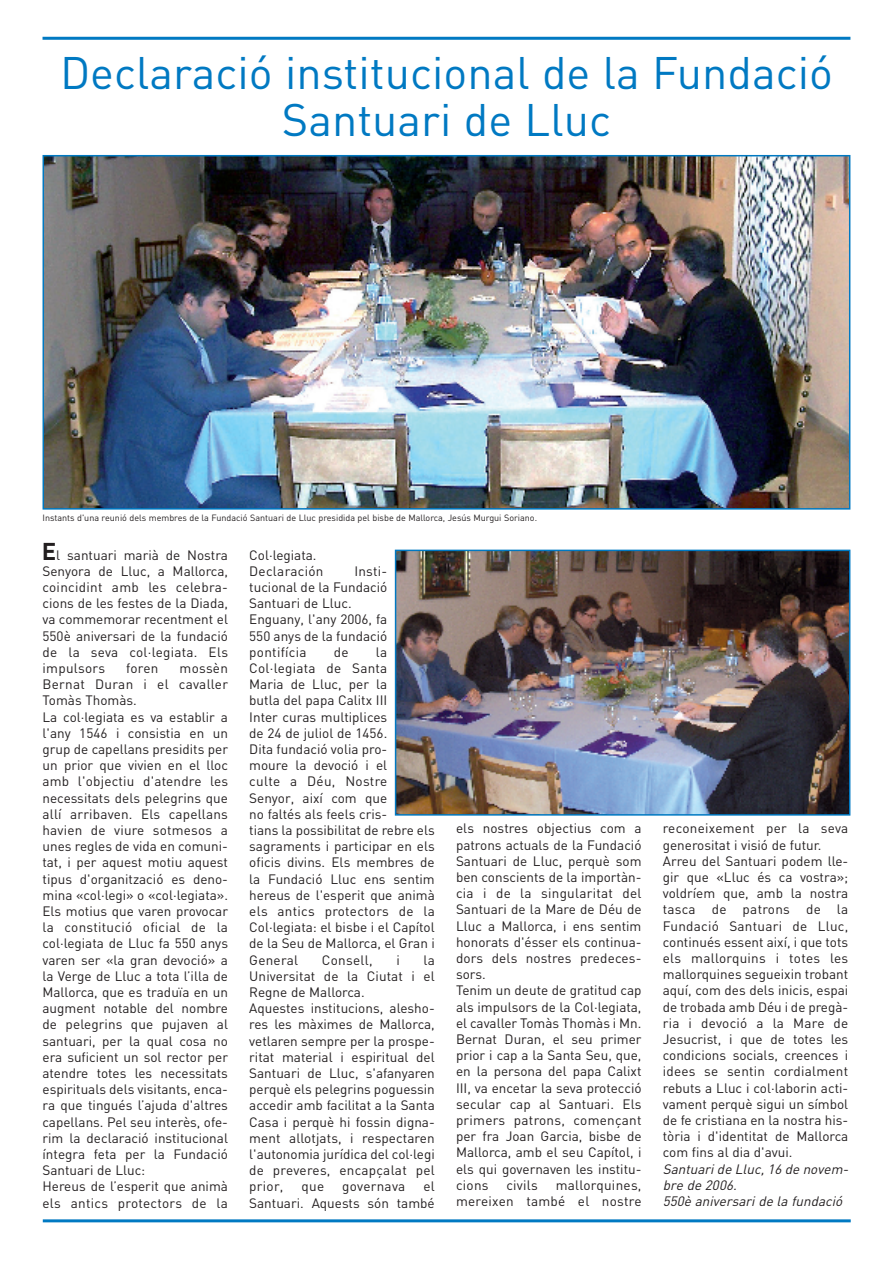
<style>
.page{position:relative;width:893px;height:1263px;background:#fff}
.page>*{position:absolute;margin:0;border:0;box-sizing:border-box;transform-origin:0 0}
.t1{font:45px/46.5px "DIN";color:#0079c2;text-align:center}
.t2{font:700 24px "DIN";color:#231f20}
.t3{font:13.5px/16.2px "DIN";color:#231f20}
.t4{font:italic 13.5px/16.2px "DIN";color:#231f20}
.t5{font:13.5px/16.2px "DIN";letter-spacing:.02em;color:#231f20;text-align:right}
.t6{font:9px "DIN";color:#231f20}
</style>
<div class="page">
<hr style="left:43px;top:37px;width:807px;height:3px;background:#0079c2">
<hr style="left:43px;top:1219px;width:808px;height:3px;background:#0079c2">
<img style="left:46px;top:158px;width:801px;height:349px">
<div style="left:43px;top:155px;width:807px;height:355px;border:2px solid #0079c2"></div>
<img style="left:398px;top:553px;width:449px;height:260px">
<div style="left:395px;top:550px;width:455px;height:266px;border:2px solid #0079c2"></div>
<h1 class="t1" style="left:60px;top:55px;width:774px">Declaració institucional de la Fundació<br>Santuari de Lluc</h1>
<p class="t6" style="left:43px;top:514px;width:496px">Instants d'una reunió dels membres de la Fundació Santuari de Lluc presidida pel bisbe de Mallorca, Jesús Murgui Soriano.</p>
<p class="t3" style="left:43px;top:548px;width:187px;text-align:justify;text-indent:14px">l santuari marià de Nostra Senyora de Lluc, a Mallorca, coincidint amb les celebra&shy;cions de les festes de la Diada, va commemorar recentment el 550è aniversari de la fundació de la seva col·legiata. Els impulsors</p>
<h2 class="t2" style="left:42px;top:543px;width:16px">E</h2>
<p class="t3" style="left:249px;top:548px;width:76px">Col·legiata.<br>Declaración</p>
<p class="t3" style="left:249px;top:564px;width:140px;text-indent:105px">Insti&shy;tucional de la Fundació<br>Santuari de Lluc.<br>Enguany, l'any 2006, fa<br>550 anys de la fundació pontifícia</p>
<p class="t3" style="left:249px;top:645px;width:187px;text-indent:127px">la<br>Col·legiata de Santa<br>Maria de Lluc, per la<br>butla del papa Calitx III<br>Inter curas multiplices<br>de 24 de juliol de 1456.<br>Dita fundació volia pro-<br>moure la devoció i el<br>culte a Déu, Nostre<br>Senyor, així com que<br>no faltés als feels cris-<br>tians la possibilitat de rebre els sagraments i participar en els oficis divins. Els membres de la Fundació Lluc ens sentim hereus de l'esperit que animà els antics protectors de la<br>Col·legiata: el bisbe i el Capítol de la Seu de Mallorca, el Gran i<br>General</p>
<p class="t3" style="left:334px;top:645px;width:16px">de</p>
<p class="t3" style="left:43px;top:661px;width:187px;text-indent:137px">mossèn<br>Bernat Duran i el cavaller<br>Tomàs Thomàs.<br>La col·legiata es va establir a l'any 1546 i consistia en un grup de capellans presidits per un prior que vivien en el lloc amb l'objectiu d'atendre les necessitats dels pelegrins que allí arribaven. Els capellans havien de viure sotmesos a unes regles de vida en comuni&shy;tat, i per aquest motiu aquest tipus d'organització es deno&shy;mina «col·legi» o «col·legiata».<br>Els motius que varen provocar la constitució oficial de la col·legiata de Lluc fa 550 anys varen ser «la gran devoció» a la Verge de Lluc a tota l’illa de<br>Mallorca, que es traduïa en un augment notable del nombre de pelegrins que pujaven al santuari, per la qual cosa no era suficient un sol rector per atendre totes les necessitats espirituals dels visitants, enca&shy;ra que tingués l’ajuda d'altres capellans. Pel seu interès, ofe&shy;rim la declaració institucional íntegra feta per la Fundació<br>Santuari de Lluc:<br>Hereus de l’esperit que animà els antics protectors de la</p>
<p class="t3" style="left:126px;top:661px;width:34px">foren</p>
<p class="t3" style="left:456px;top:822px;width:187px">els nostres objectius com a patrons actuals de la Fundació<br>Santuari de Lluc, perquè som ben conscients de la importàn&shy;cia i de la singularitat del<br>Santuari de la Mare de Déu de<br>Lluc a Mallorca, i ens sentim honorats d'ésser els continua&shy;dors dels nostres predeces&shy;sors.<br>Tenim un deute de gratitud cap als impulsors de la Col·legiata, el cavaller Tomàs Thomàs i Mn.<br>Bernat Duran, el seu primer prior i cap a la Santa Seu, que, en la persona del papa Calixt<br>III, va encetar la seva protecció secular cap al Santuari. Els primers patrons, començant per fra Joan Garcia, bisbe de<br>Mallorca, amb el seu Capítol, i els qui governaven les institu&shy;cions</p>
<p class="t5" style="left:322px;top:953px;width:52px">Consell,</p>
<p class="t3" style="left:396px;top:953px;width:5px">i</p>
<p class="t3" style="left:249px;top:953px;width:187px;text-indent:174px">la<br>Universitat de la Ciutat i el<br>Regne de Mallorca.<br>Aquestes institucions, alesho&shy;res les màximes de Mallorca, vetlaren sempre per la prospe&shy;ritat material i espiritual del<br>Santuari de Lluc, s'afanyaren perquè els pelegrins poguessin accedir amb facilitat a la Santa<br>Casa i perquè hi fossin digna&shy;ment allotjats, i respectaren l'autonomia jurídica del col·legi de preveres, encapçalat pel prior,</p>
<p class="t5" style="left:456px;top:1178px;width:187px">mallorquines,<br>mereixen també el nostre</p>
<p class="t3" style="left:506px;top:1178px;width:33px">civils</p>
<p class="t3" style="left:249px;top:1180px;width:187px;text-align:right">el<br>Santuari. Aquests són també</p>
<p class="t3" style="left:302px;top:1180px;width:24px">que</p>
<p class="t5" style="left:342px;top:1180px;width:64px">governava</p>
<p class="t3" style="left:663px;top:822px;width:187px">reconeixement per la seva generositat i visió de futur.<br>Arreu del Santuari podem lle&shy;gir que «Lluc és ca vostra»; voldríem que, amb la nostra tasca de patrons de la<br>Fundació Santuari de Lluc, continués essent així, i que tots els mallorquins i totes les mallorquines segueixin trobant aquí, com des dels inicis, espai de trobada amb Déu i de pregà&shy;ria i devoció a la Mare de<br>Jesucrist, i que de totes les condicions socials, creences i idees se sentin cordialment rebuts a Lluc i col·laborin acti&shy;vament perquè sigui un símbol de fe cristiana en la nostra his&shy;tòria i d'identitat de Mallorca com fins al dia d'avui.</p>
<p class="t4" style="left:663px;top:1162px;width:190px">Santuaride Lluc,16 de novem&shy;bre de 2006.<br>550è aniversari de la fundació</p>
</div>
